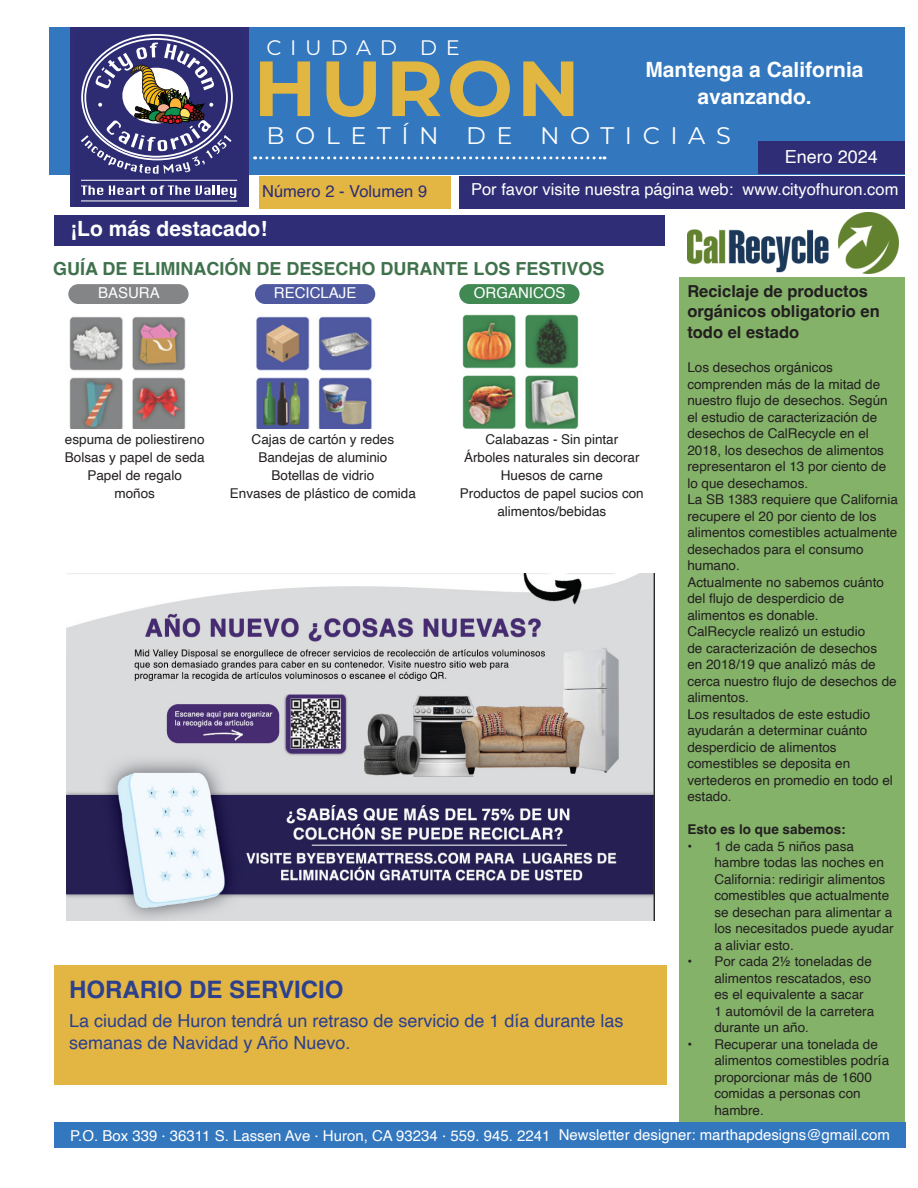
<style>
.page{position:relative;width:918px;height:1188px;background:#fff}
.page>*{position:absolute;margin:0;border:0;box-sizing:border-box;transform-origin:0 0}
.t1{font:700 78px "Montserrat";letter-spacing:.05em;color:#e1b741}
.t2{font:24px "Montserrat";letter-spacing:.44em;color:#fff}
.t3{font:700 24px "Helvetica";color:#2c408d}
.t4{font:700 21px/27px "Helvetica";color:#fff;text-align:center}
.t5{font:21px "Montserrat";letter-spacing:.41em;color:#fff}
.t6{font:18px/22.5px "Helvetica";color:#2c408d}
.t7{font:700 18px "Helvetica";color:#3f724c}
.t8{font:18px "Helvetica";color:#fff}
.t9{font:700 16.5px/19.5px "Helvetica";color:#231f20}
.t10{font:16.5px "Helvetica";color:#fff}
.t11{font:16.5px "Helvetica";color:#2e2d75}
.t12{font:15px "Helvetica";color:#fff}
.t13{font:13.5px/16.5px "Helvetica";color:#231f20}
.t14{font:700 13.5px "Helvetica";color:#231f20}
</style>
<div class="page">
<div style="left:54px;top:215px;width:611px;height:30px;background:#2e2d75"></div>
<img style="left:687px;top:213px;width:212px;height:61px">
<div style="left:679px;top:277px;width:225px;height:845px;background:#84b269"></div>
<div style="left:49px;top:27px;width:855px;height:147px;background:#3377be"></div>
<svg style="left:255px;top:156px;width:350px;height:3px"></svg>
<div style="left:70px;top:27px;width:178px;height:180px;background:#2e2d75"></div>
<svg style="left:81px;top:34px;width:157px;height:168px"></svg>
<div style="left:459px;top:177px;width:445px;height:32px;background:#2e2d75"></div>
<div style="left:259px;top:177px;width:191px;height:32px;background:#e3b643"></div>
<div style="left:758px;top:142px;width:146px;height:32px;background:#2e2d75"></div>
<div style="left:54px;top:1122px;width:852px;height:25px;background:#3377be"></div>
<img style="left:69px;top:314px;width:510px;height:115px">
<div style="left:68px;top:284px;width:121px;height:20px;background:#848587;border-radius:10px"></div>
<div style="left:255px;top:284px;width:120px;height:20px;background:#4f59a0;border-radius:10px"></div>
<div style="left:459px;top:284px;width:121px;height:20px;background:#418953;border-radius:10px"></div>
<div style="left:54px;top:966px;width:613px;height:119px;background:#e3b643"></div>
<img style="left:67px;top:573px;width:587px;height:348px">
<h3 class="t5" style="left:266px;top:33px;width:195px">CIUDAD DE</h3>
<h1 class="t1" style="left:254px;top:32px;width:328px">HURON</h1>
<h2 class="t2" style="left:266px;top:119px;width:466px">BOLETÍN DE NOTICIAS</h2>
<h3 class="t4" style="left:645px;top:58px;width:220px">Mantenga a California avanzando.</h3>
<h3 class="t8" style="left:785px;top:142px;width:95px">Enero 2024</h3>
<p class="t11" style="left:262px;top:178px;width:167px">Número 2 - Volumen 9</p>
<p class="t10" style="left:471px;top:177px;width:429px">Por favor visite nuestra página web: www.cityofhuron.com</p>
<h3 class="t4" style="left:70px;top:218px;width:199px">¡Lo más destacado!</h3>
<h3 class="t7" style="left:53px;top:257px;width:553px">GUÍA DE ELIMINACIÓN DE DESECHO DURANTE LOS FESTIVOS</h3>
<p class="t12" style="left:98px;top:281px;width:63px">BASURA</p>
<p class="t12" style="left:274px;top:281px;width:84px">RECICLAJE</p>
<p class="t12" style="left:474px;top:281px;width:93px">ORGANICOS</p>
<p class="t13" style="left:65px;top:431px;width:141px;line-height:18px;text-align:center">espuma de poliestireno<br>Bolsas y papel de seda<br>Papel de regalo<br>moños</p>
<p class="t13" style="left:230px;top:431px;width:188px;line-height:18px;text-align:center">Cajas de cartón y redes<br>Bandejas de aluminio<br>Botellas de vidrio<br>Envases de plástico de comida</p>
<p class="t13" style="left:460px;top:431px;width:185px;line-height:18px;text-align:center">Calabazas - Sin pintar<br>Árboles naturales sin decorar<br>Huesos de carne<br>Productos de papel sucios con alimentos/bebidas</p>
<h2 class="t3" style="left:69px;top:974px;width:276px">HORARIO DE SERVICIO</h2>
<h3 class="t6" style="left:69px;top:1010px;width:556px">La ciudad de Huron tendrá un retraso de servicio de 1 día durante las semanas de Navidad y Año Nuevo.</h3>
<p class="t9" style="left:687px;top:283px;width:194px">Reciclaje de productos orgánicos obligatorio en</p>
<p class="t9" style="left:687px;top:324px;width:113px">todo el estado</p>
<p class="t13" style="left:687px;top:360px;width:212px">Los desechos orgánicos comprenden más de la mitad de nuestro flujo de desechos. Según el estudio de caracterización de desechos de CalRecycle en el<br>2018, los desechos de alimentos representaron el 13 por ciento de lo que desechamos.<br>La SB 1383 requiere que California recupere el 20 por ciento de los alimentos comestibles actualmente desechados para el consumo humano.<br>Actualmente no sabemos cuánto del flujo de desperdicio de alimentos es donable.<br>CalRecycle realizó un estudio<br>de caracterización de desechos<br>en 2018/19 que analizó más de cerca nuestro flujo de desechos de alimentos.<br>Los resultados de este estudio ayudarán a determinar cuánto desperdicio de alimentos comestibles se deposita en vertederos en promedio en todo el estado.</p>
<p class="t14" style="left:687px;top:821px;width:160px">Esto es lo que sabemos:</p>
<p class="t13" style="left:714px;top:838px;width:181px;text-indent:-27px">• 1 de cada 5 niños pasa hambre todas las noches en<br>California: redirigir alimentos comestibles que actualmente se desechan para alimentar a los necesitados puede ayudar a aliviar esto.</p>
<p class="t13" style="left:714px;top:953px;width:161px;text-indent:-27px">• Por cada 2½ toneladas de alimentos rescatados, eso es el equivalente a sacar<br>1 automóvil de la carretera durante un año.</p>
<p class="t13" style="left:714px;top:1036px;width:176px;text-indent:-27px">• Recuperar una tonelada de alimentos comestibles podría proporcionar más de 1600 comidas a personas con hambre.</p>
<p class="t12" style="left:70px;top:1124px;width:821px">P.O. Box 339 · 36311 S. Lassen Ave · Huron, CA 93234 · 559. 945. 2241 Newsletter designer: marthapdesigns@gmail.com</p>
</div>
